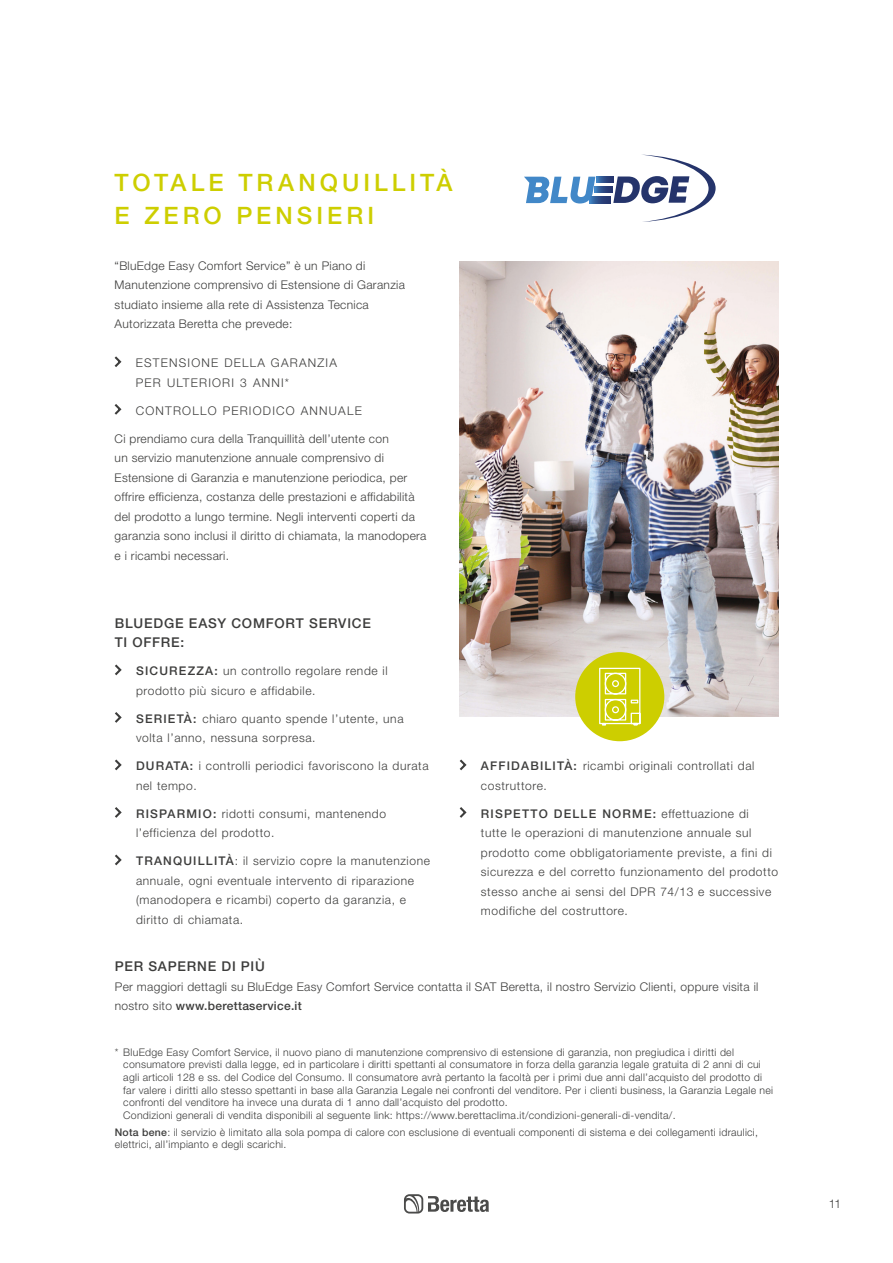
<style>
.page{position:relative;width:893px;height:1263px;background:#fff}
.page>*{position:absolute;margin:0;border:0;box-sizing:border-box;transform-origin:0 0}
.t1{font:500 24px/33px "Helvetica Neue LT Std";letter-spacing:.165em;color:#cdce00}
.t2{font:500 13.5px/19.5px "Helvetica Neue LT Std";letter-spacing:.06em;color:#3d3d3c}
.t3{font:300 12px/19.5px "Helvetica Neue LT Std";letter-spacing:.05em;color:#3d3d3c}
.t4{font:300 12px/19.5px "Helvetica Neue LT Std";letter-spacing:.025em;color:#3d3d3c}
.t5{font:300 12px/19.5px "Helvetica Neue LT Std";letter-spacing:.1em;color:#3d3d3c}
.t6{font:300 10.5px/12.6px "Helvetica Neue LT Std";letter-spacing:.025em;color:#3d3d3c}
.s1{font-weight:500}
</style>
<div class="page">
<svg style="left:404px;top:1194px;width:85px;height:19px"></svg>
<svg style="left:114px;top:356px;width:8px;height:11px"></svg>
<svg style="left:114px;top:404px;width:8px;height:11px"></svg>
<svg style="left:115px;top:664px;width:7px;height:12px"></svg>
<svg style="left:115px;top:712px;width:7px;height:11px"></svg>
<svg style="left:115px;top:759px;width:7px;height:12px"></svg>
<svg style="left:115px;top:807px;width:7px;height:11px"></svg>
<svg style="left:115px;top:854px;width:7px;height:12px"></svg>
<img style="left:460px;top:261px;width:318px;height:456px">
<svg style="left:595px;top:197px;width:16px;height:6px"></svg>
<svg style="left:524px;top:177px;width:71px;height:26px"></svg>
<svg style="left:613px;top:155px;width:103px;height:67px"></svg>
<svg style="left:596px;top:177px;width:18px;height:6px"></svg>
<svg style="left:595px;top:187px;width:17px;height:6px"></svg>
<svg style="left:459px;top:759px;width:8px;height:12px"></svg>
<svg style="left:459px;top:807px;width:8px;height:11px"></svg>
<div style="left:575px;top:652px;width:89px;height:89px;background:#cdce00;border-radius:50%"></div>
<svg style="left:599px;top:667px;width:42px;height:59px"></svg>
<p class="t1" style="left:115px;top:166px;width:339px">TOTALE TRANQUILLITÀ<br>E ZERO PENSIERI</p>
<p class="t4" style="left:115px;top:255px;width:292px">“BluEdge Easy Comfort Service” è un Piano di Manutenzione comprensivo di Estensione di Garanzia studiato insieme alla rete di Assistenza Tecnica Autorizzata Beretta che prevede:</p>
<p class="t5" style="left:136px;top:353px;width:203px">ESTENSIONE DELLA GARANZIA<br>PER ULTERIORI 3 ANNI*</p>
<p class="t5" style="left:136px;top:400px;width:227px">CONTROLLO PERIODICO ANNUALE</p>
<p class="t4" style="left:115px;top:428px;width:313px">Ci prendiamo cura della Tranquillità dell’utente con<br>un servizio manutenzione annuale comprensivo di Estensione di Garanzia e manutenzione periodica, per offrire efficienza, costanza delle prestazioni e affidabilità del prodotto a lungo termine. Negli interventi coperti da garanzia sono inclusi il diritto di chiamata, la manodopera e i ricambi necessari.</p>
<p class="t2" style="left:115px;top:613px;width:258px">BLUEDGE EASY COMFORT SERVICE<br>TI OFFRE:</p>
<p class="t3" style="left:136px;top:661px;width:253px"><span class="s1">SICUREZZA:</span> un controllo regolare rende il prodotto più sicuro e affidabile.</p>
<p class="t3" style="left:136px;top:708px;width:269px"><span class="s1">SERIETÀ:</span> chiaro quanto spende l’utente, una volta l’anno, nessuna sorpresa.</p>
<p class="t3" style="left:136px;top:756px;width:294px"><span class="s1">DURATA:</span> i controlli periodici favoriscono la durata nel tempo.</p>
<p class="t3" style="left:136px;top:803px;width:251px"><span class="s1">RISPARMIO:</span> ridotti consumi, mantenendo l’efficienza del prodotto.</p>
<p class="t3" style="left:136px;top:851px;width:295px"><span class="s1">TRANQUILLITÀ</span>: il servizio copre la manutenzione annuale, ogni eventuale intervento di riparazione (manodopera e ricambi) coperto da garanzia, e diritto di chiamata.</p>
<p class="t2" style="left:115px;top:957px;width:152px">PER SAPERNE DI PIÙ</p>
<p class="t4" style="left:115px;top:976px;width:645px">Per maggiori dettagli su BluEdge Easy Comfort Service contatta il SAT Beretta, il nostro Servizio Clienti, oppure visita il nostro sito <span class="s1">www.berettaservice.it</span></p>
<p class="t6" style="left:123px;top:1045px;width:651px;text-indent:-9px">* BluEdge Easy Comfort Service, il nuovo piano di manutenzione comprensivo di estensione di garanzia, non pregiudica i diritti del consumatore previsti dalla legge, ed in particolare i diritti spettanti al consumatore in forza della garanzia legale gratuita di 2 anni di cui agli articoli 128 e ss. del Codice del Consumo. Il consumatore avrà pertanto la facoltà per i primi due anni dall’acquisto del prodotto di far valere i diritti allo stesso spettanti in base alla Garanzia Legale nei confronti del venditore. Per i clienti business, la Garanzia Legale nei confronti del venditore ha invece una durata di 1 anno dall’acquisto del prodotto.</p>
<p class="t6" style="left:123px;top:1108px;width:554px">Condizioni generali di vendita disponibili al seguente link: https://www.berettaclima.it/condizioni-generali-di-vendita/.</p>
<p class="t6" style="left:115px;top:1125px;width:645px"><span class="s1">Nota bene</span>: il servizio è limitato alla sola pompa di calore con esclusione di eventuali componenti di sistema e dei collegamenti idraulici, elettrici, all’impianto e degli scarichi.</p>
<p class="t3" style="left:481px;top:756px;width:275px"><span class="s1">AFFIDABILITÀ:</span> ricambi originali controllati dal costruttore.</p>
<p class="t3" style="left:481px;top:803px;width:299px"><span class="s1">RISPETTO DELLE NORME:</span> effettuazione di<br>tutte le operazioni di manutenzione annuale sul prodotto come obbligatoriamente previste, a fini di sicurezza e del corretto funzionamento del prodotto stesso anche ai sensi del DPR 74/13 e successive modifiche del costruttore.</p>
<p class="t3" style="left:829px;top:1194px;width:14px">11</p>
</div>
